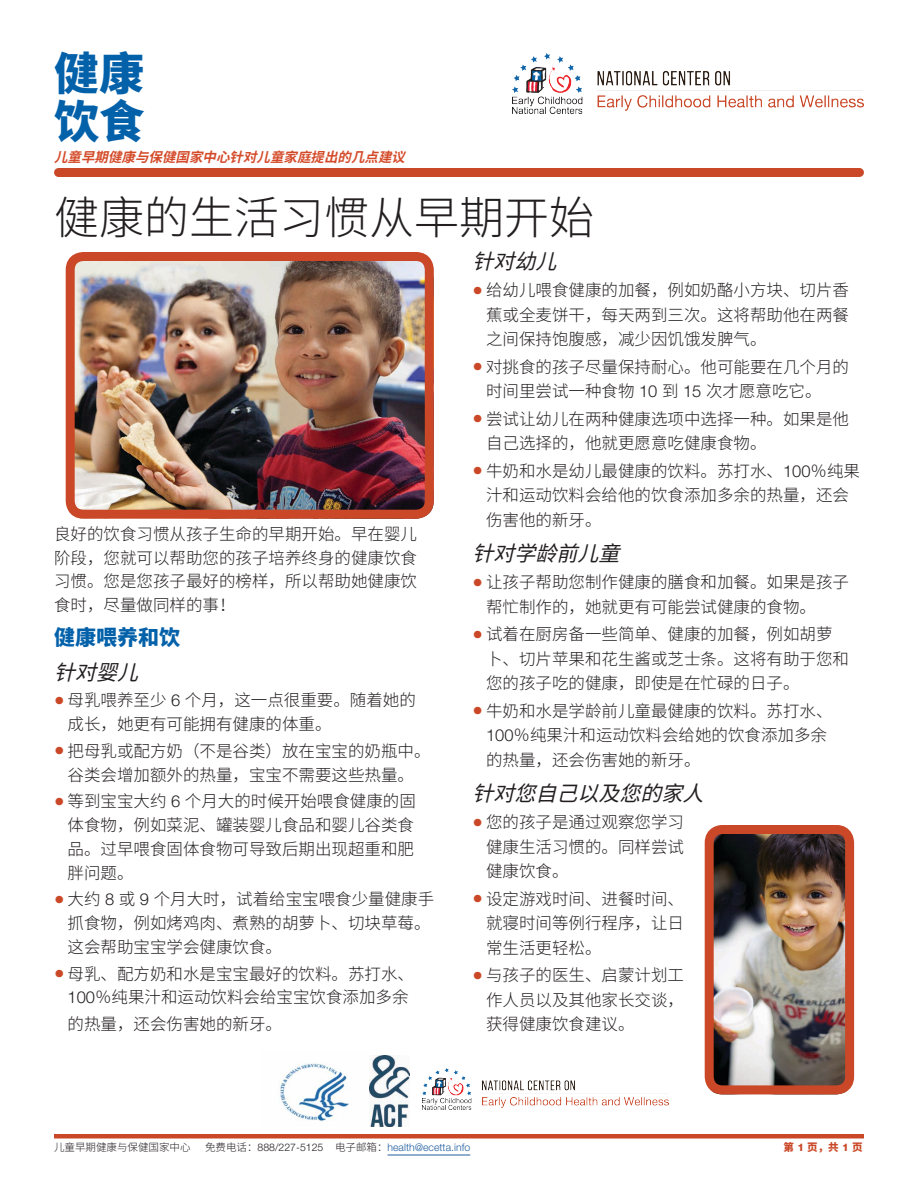
<style>
.page{position:relative;width:918px;height:1188px;background:#fff}
.page>*{position:absolute;margin:0;border:0;box-sizing:border-box;transform-origin:0 0}
.t1{font:300 45px "Noto Sans CJ Ksc";color:#231f20}
.t2{font:900 45px/48px "Noto Sans CJ Ksc";color:#0361aa}
.t3{font:italic 21px "Noto Sans CJ Ksc";color:#231f20}
.t4{font:900 21px "Noto Sans CJ Ksc";color:#0361aa}
.t5{font:300 16.5px/24.5px "Noto Sans CJ Ksc";color:#231f20}
.t6{font:italic 700 13.5px "Noto Sans CJ Ksc";color:#d44b2a}
.t7{font:300 10.5px "Helvetica Neue";color:#215e9f}
.t8{font:300 10.5px "Noto Sans CJ Ksc";color:#231f20}
.t9{font:900 10.5px "Noto Sans CJ Ksc";color:#ca4827}
.s1{font-family:"Helvetica Neue";font-size:21px;color:#ca4827}
.s2{font-family:"Helvetica Neue"}
.s3{font-family:"Noto Sans CJ Ksc";color:#231f20}
.s4{color:#231f20}
.s5{font-family:"Helvetica Neue";font-weight:800}
</style>
<div class="page">
<img style="left:76px;top:262px;width:348px;height:247px">
<div style="left:66px;top:252px;width:368px;height:267px;border:9px solid #ca4827;border-radius:14px"></div>
<hr style="left:54px;top:1134px;width:810px;height:4px;background:#ca4827">
<hr style="left:388px;top:1155px;width:82px;height:1px;background:#215e9f">
<img style="left:513px;top:54px;width:351px;height:59px">
<div style="left:58px;top:168px;width:802px;height:9px;background:#ca4827"></div>
<img style="left:280px;top:1063px;width:69px;height:58px">
<img style="left:370px;top:1055px;width:39px;height:71px">
<img style="left:422px;top:1068px;width:246px;height:42px">
<img style="left:715px;top:835px;width:129px;height:249px">
<div style="left:705px;top:825px;width:149px;height:269px;border:9px solid #ca4827;border-radius:14px"></div>
<h1 class="t2" style="left:54px;top:50px;width:91px">健康饮食</h1>
<p class="t6" style="left:54px;top:150px;width:361px">儿童早期健康与保健国家中心针对儿童家庭提出的几点建议</p>
<h1 class="t1" style="left:54px;top:192px;width:541px">健康的生活习惯从早期开始</h1>
<p class="t3" style="left:472px;top:249px;width:99px">针对幼儿</p>
<p class="t5" style="left:486px;top:278px;width:364px;text-align:justify;text-indent:-14px"><span class="s1">•</span> 给幼儿喂食健康的加餐，例如奶酪小方块、切片香蕉或全麦饼干，每天两到三次。这将帮助他在两餐之间保持饱腹感，减少因饥饿发脾气。</p>
<p class="t5" style="left:486px;top:355px;width:364px;text-indent:-14px"><span class="s1">•</span> 对挑食的孩子尽量保持耐心。他可能要在几个月的时间里尝试一种食物 <span class="s2">10</span> 到 <span class="s2">15</span> 次才愿意吃它。</p>
<p class="t5" style="left:486px;top:407px;width:364px;text-indent:-14px"><span class="s1">•</span> 尝试让幼儿在两种健康选项中选择一种。如果是他自己选择的，他就更愿意吃健康食物。</p>
<p class="t5" style="left:486px;top:459px;width:376px;text-indent:-14px"><span class="s1">•</span> 牛奶和水是幼儿最健康的饮料。苏打水、<span class="s2">100</span>％纯果汁和运动饮料会给他的饮食添加多余的热量，还会伤害他的新牙。</p>
<p class="t3" style="left:472px;top:541px;width:162px">针对学龄前儿童</p>
<p class="t5" style="left:54px;top:522px;width:364px;line-height:23.7px;text-align:justify">良好的饮食习惯从孩子生命的早期开始。早在婴儿阶段，您就可以帮助您的孩子培养终身的健康饮食习惯。您是您孩子最好的榜样，所以帮助她健康饮食时，尽量做同样的事！</p>
<p class="t4" style="left:54px;top:626px;width:127px">健康喂养和饮</p>
<p class="t3" style="left:54px;top:660px;width:99px">针对婴儿</p>
<p class="t5" style="left:68px;top:689px;width:350px;line-height:23.7px;text-indent:-14px"><span class="s1">•</span> 母乳喂养至少 <span class="s2">6</span> 个月，这一点很重要。随着她的成长，她更有可能拥有健康的体重。</p>
<p class="t5" style="left:54px;top:739px;width:378px;line-height:23.7px;text-align:center"><span class="s1">•</span> 把母乳或配方奶（不是谷类）放在宝宝的奶瓶中。谷类会增加额外的热量，宝宝不需要这些热量。</p>
<p class="t5" style="left:68px;top:790px;width:350px;line-height:23.7px;text-align:justify;text-indent:-14px"><span class="s1">•</span> 等到宝宝大约 <span class="s2">6</span> 个月大的时候开始喂食健康的固体食物，例如菜泥、罐装婴儿食品和婴儿谷类食品。过早喂食固体食物可导致后期出现超重和肥胖问题。</p>
<p class="t5" style="left:68px;top:888px;width:368px;line-height:23.7px;text-indent:-14px"><span class="s1">•</span> 大约 <span class="s2">8</span> 或 <span class="s2">9</span> 个月大时，试着给宝宝喂食少量健康手抓食物，例如烤鸡肉、煮熟的胡萝卜、切块草莓。这会帮助宝宝学会健康饮食。</p>
<p class="t5" style="left:54px;top:962px;width:361px;line-height:23.7px;text-align:center"><span class="s1">•</span> 母乳、配方奶和水是宝宝最好的饮料。苏打水、<br><span class="s2">100</span>％纯果汁和运动饮料会给宝宝饮食添加多余</p>
<p class="t5" style="left:68px;top:1012px;width:216px">的热量，还会伤害她的新牙。</p>
<p class="t5" style="left:486px;top:570px;width:364px;text-indent:-14px"><span class="s1">•</span> 让孩子帮助您制作健康的膳食和加餐。如果是孩子帮忙制作的，她就更有可能尝试健康的食物。</p>
<p class="t5" style="left:486px;top:622px;width:364px;text-indent:-14px"><span class="s1">•</span> 试着在厨房备一些简单、健康的加餐，例如胡萝卜、切片苹果和花生酱或芝士条。这将有助于您和您的孩子吃的健康，即使是在忙碌的日子。</p>
<p class="t5" style="left:486px;top:699px;width:348px;text-indent:-14px"><span class="s1">•</span> 牛奶和水是学龄前儿童最健康的饮料。苏打水、<br><span class="s2">100</span>％纯果汁和运动饮料会给她的饮食添加多余的热量，还会伤害她的新牙。</p>
<p class="t3" style="left:472px;top:781px;width:246px">针对您自己以及您的家人</p>
<p class="t5" style="left:486px;top:810px;width:199px;text-align:justify;text-indent:-14px"><span class="s1">•</span> 您的孩子是通过观察您学习健康生活习惯的。同样尝试健康饮食。</p>
<p class="t5" style="left:486px;top:887px;width:199px;text-align:justify;text-indent:-14px"><span class="s1">•</span> 设定游戏时间、进餐时间、就寝时间等例行程序，让日常生活更轻松。</p>
<p class="t5" style="left:486px;top:963px;width:199px;text-align:justify;text-indent:-14px"><span class="s1">•</span> 与孩子的医生、启蒙计划工作人员以及其他家长交谈，获得健康饮食建议。</p>
<p class="t8" style="left:54px;top:1141px;width:138px">儿童早期健康与保健国家中心</p>
<p class="t7" style="left:205px;top:1140px;width:267px"><span class="s3">免费电话：</span><span class="s4">888/227-5125</span> <span class="s3">电子邮箱：</span>health@ecetta.info</p>
<p class="t9" style="left:784px;top:1141px;width:80px">第 <span class="s5">1</span> 页，共 <span class="s5">1</span> 页</p>
</div>
